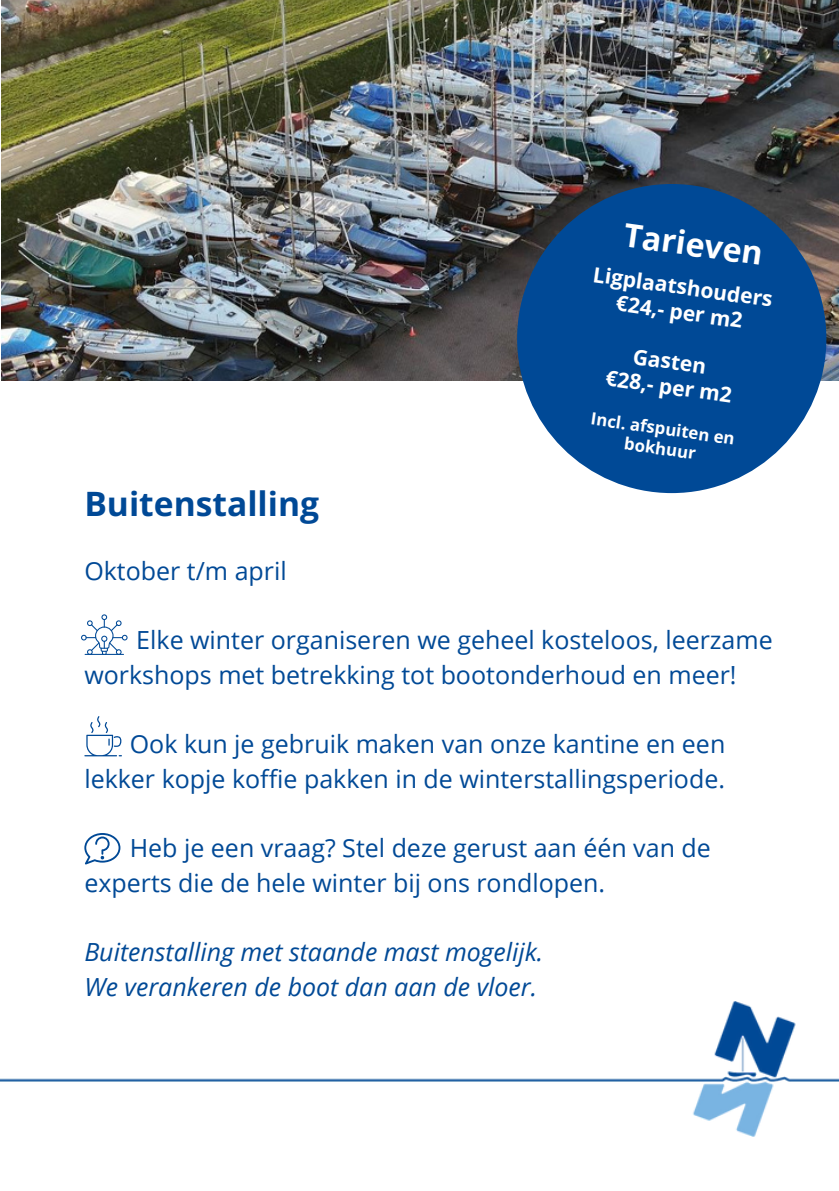
<style>
.page{position:relative;width:839px;height:1191px;background:#fff}
.page>*{position:absolute;margin:0;border:0;box-sizing:border-box;transform-origin:0 0}
.t1{font:700 33.6px "Open Sans";color:#004996}
.t2{font:700 32.2px "Open Sans";color:#fff}
.t3{font:25px/34.6px "Open Sans";color:#004996}
.t4{font:italic 25px "Open Sans";color:#004996}
.t5{font:700 21px/25.2px "Open Sans";color:#fff;text-align:center}
.t6{font:700 16.8px/20px "Open Sans";color:#fff;text-align:center}
</style>
<div class="page">
<img style="left:1px;top:0;width:837px;height:381px">
<div style="left:517px;top:184px;width:309px;height:309px;background:#004996;border-radius:50%"></div>
<svg style="left:81px;top:614px;width:47px;height:41px"></svg>
<svg style="left:84px;top:716px;width:38px;height:40px"></svg>
<svg style="left:84px;top:833px;width:36px;height:31px"></svg>
<img style="left:0;top:1002px;width:838px;height:135px">
<p class="t1" style="left:84px;top:480px;width:236px">Buitenstalling</p>
<p class="t3" style="left:84px;top:553px;width:204px">Oktober t/m april</p>
<p class="t2" style="left:627px;top:212px;width:141px;rotate:8deg">Tarieven</p>
<p class="t5" style="left:595px;top:261px;width:182px;rotate:8deg">Ligplaatshouders €24,- per m2</p>
<p class="t5" style="left:635px;top:343px;width:75px;rotate:8deg">Gasten</p>
<p class="t5" style="left:607px;top:365px;width:129px;rotate:8deg">€28,- per m2</p>
<p class="t6" style="left:592px;top:408px;width:146px;rotate:8deg">Incl. afspuiten en bokhuur</p>
<p class="t3" style="left:84px;top:622px;width:690px;text-indent:52px">Elke winter organiseren we geheel kosteloos, leerzame workshops met betrekking tot bootonderhoud en meer!</p>
<p class="t3" style="left:84px;top:726px;width:642px;text-align:right">Ook kun je gebruik maken van onze kantine en een lekker kopje koffie pakken in de winterstallingsperiode.</p>
<p class="t3" style="left:84px;top:830px;width:628px;text-indent:45px">Heb je een vraag? Stel deze gerust aan één van de experts die de hele winter bij ons rondlopen.</p>
<p class="t4" style="left:84px;top:935px;width:460px">Buitenstalling met staande mast mogelijk.</p>
<p class="t4" style="left:84px;top:969px;width:454px">We verankeren de boot dan aan de vloer.</p>
</div>
